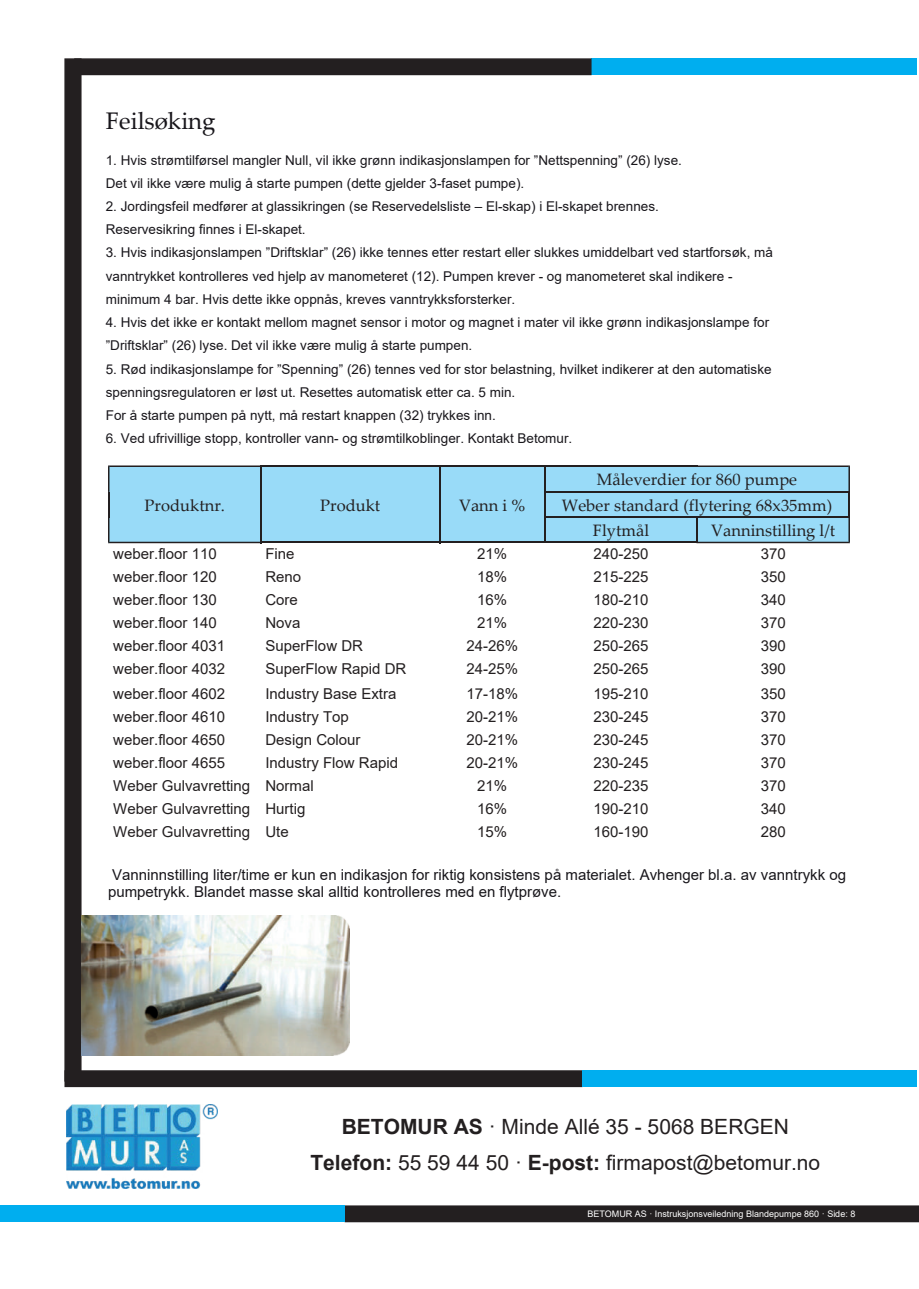
<style>
.page{position:relative;width:919px;height:1289px;background:#fff}
.page>*{position:absolute;margin:0;border:0;box-sizing:border-box;transform-origin:0 0}
.t1{font:24px "Palatino Linotype";color:#18161b}
.t2{font:21px/36.2px "Arial";color:#231f20;text-align:center}
.t3{font:16.5px "Palatino Linotype";color:#231f20}
.t4{font:15px "Arial";color:#231f20}
.t5{font:15px/17.2px "Arial";color:#18161b}
.t6{font:13.5px/23.2px "Arial";color:#18161b}
.t7{font:9px "Arial";color:#fff}
.s1{font-weight:700}
</style>
<div class="page">
<div style="left:344px;top:1205px;width:574px;height:17px;background:#231f20;border:2px solid #231f20"></div>
<div style="left:64px;top:58px;width:17px;height:1023px;background:#231f20;border:2px solid #231f20"></div>
<div style="left:64px;top:1070px;width:518px;height:17px;background:#231f20;border:2px solid #231f20"></div>
<div style="left:591px;top:58px;width:325px;height:17px;background:#00aeef"></div>
<div style="left:74px;top:58px;width:517px;height:17px;background:#231f20;border:2px solid #231f20"></div>
<img style="left:67px;top:1104px;width:150px;height:84px">
<div style="left:0;top:1205px;width:344px;height:17px;background:#00aeef"></div>
<div style="left:582px;top:1070px;width:334px;height:17px;background:#00aeef"></div>
<div style="left:261px;top:466px;width:178px;height:76px;background:#99dbf8"></div>
<div style="left:439px;top:466px;width:106px;height:76px;background:#99dbf8"></div>
<div style="left:545px;top:466px;width:304px;height:26px;background:#99dbf8"></div>
<div style="left:545px;top:492px;width:304px;height:25px;background:#99dbf8"></div>
<div style="left:545px;top:517px;width:152px;height:25px;background:#99dbf8"></div>
<hr style="left:260px;top:465px;width:180px;height:2px;background:#231f20">
<hr style="left:439px;top:465px;width:106px;height:2px;background:#231f20">
<hr style="left:544px;top:465px;width:153px;height:2px;background:#231f20">
<hr style="left:544px;top:491px;width:153px;height:1px;background:#231f20">
<hr style="left:544px;top:516px;width:154px;height:2px;background:#231f20">
<hr style="left:260px;top:541px;width:180px;height:2px;background:#231f20">
<hr style="left:439px;top:541px;width:106px;height:2px;background:#231f20">
<hr style="left:544px;top:541px;width:154px;height:2px;background:#231f20">
<div style="left:108px;top:465px;width:153px;height:78px;background:#99dbf8"></div>
<svg style="left:439px;top:467px;width:1px;height:74px"></svg>
<svg style="left:544px;top:467px;width:1px;height:74px"></svg>
<svg style="left:696px;top:465px;width:153px;height:78px"></svg>
<img style="left:82px;top:915px;width:267px;height:140px">
<h1 class="t1" style="left:106px;top:111px;width:111px">Feilsøking</h1>
<p class="t6" style="left:106px;top:149px;width:577px">1. Hvis strømtilførsel mangler Null, vil ikke grønn indikasjonslampen for ”Nettspenning” (26) lyse.<br>Det vil ikke være mulig å starte pumpen (dette gjelder 3-faset pumpe).</p>
<p class="t6" style="left:106px;top:196px;width:554px">2. Jordingsfeil medfører at glassikringen (se Reservedelsliste – El-skap) i El-skapet brennes.<br>Reservesikring finnes i El-skapet.</p>
<p class="t6" style="left:106px;top:242px;width:668px">3. Hvis indikasjonslampen ”Driftsklar” (26) ikke tennes etter restart eller slukkes umiddelbart ved startforsøk, må vanntrykket kontrolleres ved hjelp av manometeret (12). Pumpen krever - og manometeret skal indikere - minimum 4 bar. Hvis dette ikke oppnås, kreves vanntrykksforsterker.</p>
<p class="t6" style="left:106px;top:312px;width:664px">4. Hvis det ikke er kontakt mellom magnet sensor i motor og magnet i mater vil ikke grønn indikasjonslampe for ”Driftsklar” (26) lyse. Det vil ikke være mulig å starte pumpen.</p>
<p class="t6" style="left:106px;top:358px;width:667px">5. Rød indikasjonslampe for ”Spenning” (26) tennes ved for stor belastning, hvilket indikerer at den automatiske spenningsregulatoren er løst ut. Resettes automatisk etter ca. 5 min.<br>For å starte pumpen på nytt, må restart knappen (32) trykkes inn.</p>
<p class="t6" style="left:106px;top:428px;width:468px">6. Ved ufrivillige stopp, kontroller vann- og strømtilkoblinger. Kontakt Betomur.</p>
<p class="t3" style="left:145px;top:498px;width:82px">Produktnr.</p>
<p class="t3" style="left:320px;top:498px;width:62px">Produkt</p>
<p class="t3" style="left:459px;top:498px;width:68px">Vann i %</p>
<p class="t3" style="left:597px;top:473px;width:202px">Måleverdier for 860 pumpe</p>
<p class="t3" style="left:562px;top:498px;width:272px">Weber standard (flytering 68x35mm)</p>
<p class="t3" style="left:593px;top:524px;width:58px">Flytmål</p>
<p class="t3" style="left:711px;top:524px;width:125px">Vanninstilling l/t</p>
<p class="t4" style="left:113px;top:548px;width:105px">weber.floor 110</p>
<p class="t4" style="left:265px;top:548px;width:31px">Fine</p>
<p class="t4" style="left:477px;top:548px;width:32px">21%</p>
<p class="t4" style="left:593px;top:548px;width:57px">240-250</p>
<p class="t4" style="left:760px;top:548px;width:27px">370</p>
<p class="t4" style="left:113px;top:571px;width:105px">weber.floor 120</p>
<p class="t4" style="left:265px;top:571px;width:37px">Reno</p>
<p class="t4" style="left:477px;top:571px;width:32px">18%</p>
<p class="t4" style="left:593px;top:571px;width:57px">215-225</p>
<p class="t4" style="left:760px;top:571px;width:27px">350</p>
<p class="t4" style="left:113px;top:594px;width:105px">weber.floor 130</p>
<p class="t4" style="left:265px;top:594px;width:34px">Core</p>
<p class="t4" style="left:477px;top:594px;width:32px">16%</p>
<p class="t4" style="left:593px;top:594px;width:57px">180-210</p>
<p class="t4" style="left:760px;top:594px;width:27px">340</p>
<p class="t4" style="left:113px;top:617px;width:105px">weber.floor 140</p>
<p class="t4" style="left:265px;top:617px;width:37px">Nova</p>
<p class="t4" style="left:477px;top:617px;width:32px">21%</p>
<p class="t4" style="left:593px;top:617px;width:57px">220-230</p>
<p class="t4" style="left:760px;top:617px;width:27px">370</p>
<p class="t4" style="left:113px;top:639px;width:113px">weber.floor 4031</p>
<p class="t4" style="left:265px;top:639px;width:99px">SuperFlow DR</p>
<p class="t4" style="left:466px;top:639px;width:53px">24-26%</p>
<p class="t4" style="left:593px;top:639px;width:57px">250-265</p>
<p class="t4" style="left:760px;top:639px;width:27px">390</p>
<p class="t4" style="left:113px;top:662px;width:113px">weber.floor 4032</p>
<p class="t4" style="left:265px;top:662px;width:142px">SuperFlow Rapid DR</p>
<p class="t4" style="left:466px;top:662px;width:53px">24-25%</p>
<p class="t4" style="left:593px;top:662px;width:57px">250-265</p>
<p class="t4" style="left:760px;top:662px;width:27px">390</p>
<p class="t4" style="left:113px;top:688px;width:113px">weber.floor 4602</p>
<p class="t4" style="left:265px;top:688px;width:133px">Industry Base Extra</p>
<p class="t4" style="left:466px;top:688px;width:53px">17-18%</p>
<p class="t4" style="left:593px;top:688px;width:57px">195-210</p>
<p class="t4" style="left:760px;top:688px;width:27px">350</p>
<p class="t4" style="left:113px;top:711px;width:113px">weber.floor 4610</p>
<p class="t4" style="left:265px;top:711px;width:85px">Industry Top</p>
<p class="t4" style="left:466px;top:711px;width:53px">20-21%</p>
<p class="t4" style="left:593px;top:711px;width:57px">230-245</p>
<p class="t4" style="left:760px;top:711px;width:27px">370</p>
<p class="t4" style="left:113px;top:733px;width:113px">weber.floor 4650</p>
<p class="t4" style="left:265px;top:733px;width:97px">Design Colour</p>
<p class="t4" style="left:466px;top:733px;width:53px">20-21%</p>
<p class="t4" style="left:593px;top:733px;width:57px">230-245</p>
<p class="t4" style="left:760px;top:733px;width:27px">370</p>
<p class="t4" style="left:113px;top:756px;width:113px">weber.floor 4655</p>
<p class="t4" style="left:265px;top:756px;width:134px">Industry Flow Rapid</p>
<p class="t4" style="left:466px;top:756px;width:53px">20-21%</p>
<p class="t4" style="left:593px;top:756px;width:57px">230-245</p>
<p class="t4" style="left:760px;top:756px;width:27px">370</p>
<p class="t4" style="left:113px;top:779px;width:202px">Weber Gulvavretting Normal</p>
<p class="t4" style="left:477px;top:779px;width:32px">21%</p>
<p class="t4" style="left:593px;top:779px;width:57px">220-235</p>
<p class="t4" style="left:760px;top:779px;width:27px">370</p>
<p class="t4" style="left:113px;top:802px;width:194px">Weber Gulvavretting Hurtig</p>
<p class="t4" style="left:477px;top:802px;width:32px">16%</p>
<p class="t4" style="left:593px;top:802px;width:57px">190-210</p>
<p class="t4" style="left:760px;top:802px;width:27px">340</p>
<p class="t4" style="left:113px;top:825px;width:177px">Weber Gulvavretting Ute</p>
<p class="t4" style="left:477px;top:825px;width:32px">15%</p>
<p class="t4" style="left:593px;top:825px;width:57px">160-190</p>
<p class="t4" style="left:760px;top:825px;width:27px">280</p>
<p class="t5" style="left:108px;top:867px;width:739px">Vanninnstilling liter/time er kun en indikasjon for riktig konsistens på materialet. Avhenger bl.a. av vanntrykk og pumpetrykk. Blandet masse skal alltid kontrolleres med en flytprøve.</p>
<h2 class="t2" style="left:310px;top:1110px;width:511px"><span class="s1">BETOMUR AS</span> · Minde Allé 35 - 5068 BERGEN<br><span class="s1">Telefon:</span> 55 59 44 50 · <span class="s1">E-post:</span> firmapost@betomur.no</h2>
<p class="t7" style="left:587px;top:1210px;width:269px">BETOMUR AS · Instruksjonsveiledning Blandepumpe 860 · Side: 8</p>
</div>
